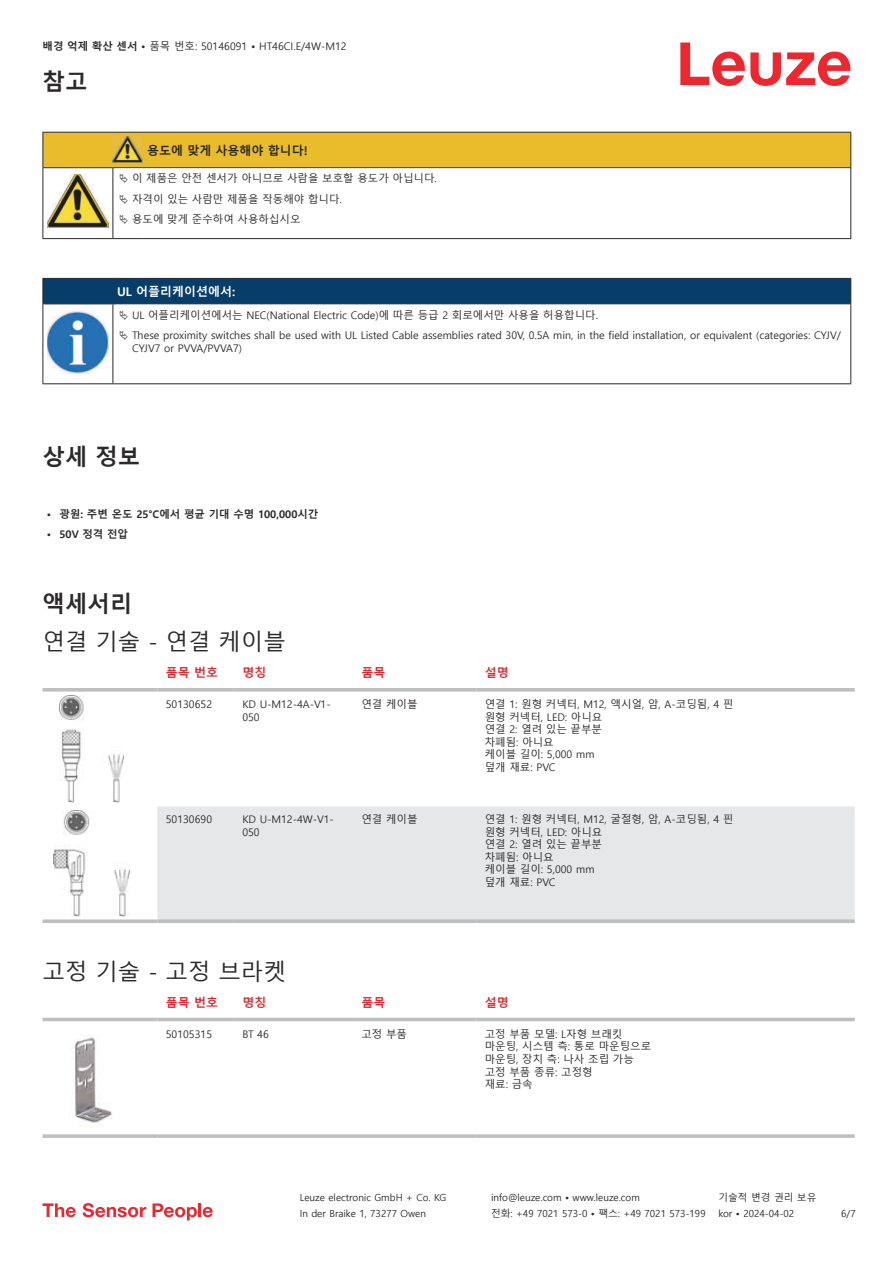
<style>
.page{position:relative;width:893px;height:1263px;background:#fff}
.page>*{position:absolute;margin:0;border:0;box-sizing:border-box;transform-origin:0 0}
.t1{font:22.5px "Malgun Gothic";color:#2b292a}
.t2{font:700 22.5px "Malgun Gothic";color:#2b292a}
.t3{font:700 12px "Malgun Gothic";color:#db2a30}
.t4{font:700 12px "Malgun Gothic";color:#2b292a}
.t5{font:700 12px "Malgun Gothic";color:#fff}
.t6{font:10.5px/12.6px "Malgun Gothic";color:#2b292a}
.t7{font:700 10.5px "Malgun Gothic";color:#2b292a}
.t8{font:9.75px "Malgun Gothic";color:#2b292a}
.s1{font-weight:700}
</style>
<div class="page">
<svg style="left:680px;top:43px;width:170px;height:43px"></svg>
<div style="left:157px;top:806px;width:698px;height:113px;background:#e6e7e9"></div>
<svg style="left:43px;top:688px;width:114px;height:4px"></svg>
<svg style="left:157px;top:688px;width:77px;height:4px"></svg>
<svg style="left:234px;top:688px;width:119px;height:4px"></svg>
<svg style="left:353px;top:688px;width:123px;height:4px"></svg>
<svg style="left:476px;top:688px;width:379px;height:4px;background:#c3c5c7"></svg>
<svg style="left:43px;top:919px;width:114px;height:4px"></svg>
<svg style="left:157px;top:919px;width:77px;height:4px"></svg>
<svg style="left:234px;top:919px;width:119px;height:4px"></svg>
<svg style="left:353px;top:919px;width:123px;height:4px"></svg>
<svg style="left:476px;top:919px;width:379px;height:4px;background:#c1c3c5"></svg>
<img style="left:59px;top:696px;width:65px;height:106px">
<img style="left:54px;top:811px;width:75px;height:106px">
<div style="left:43px;top:1017px;width:812px;height:5px;background:#ececed"></div>
<hr style="left:43px;top:1018px;width:114px;height:3px;background:#bdbfc1">
<hr style="left:157px;top:1018px;width:77px;height:3px;background:#bdbfc1">
<hr style="left:234px;top:1018px;width:119px;height:3px;background:#bdbfc1">
<hr style="left:353px;top:1018px;width:123px;height:3px;background:#bdbfc1">
<hr style="left:476px;top:1018px;width:379px;height:3px;background:#bdbfc1">
<svg style="left:43px;top:1134px;width:114px;height:4px"></svg>
<svg style="left:157px;top:1134px;width:77px;height:4px"></svg>
<svg style="left:234px;top:1134px;width:119px;height:4px"></svg>
<svg style="left:353px;top:1134px;width:123px;height:4px"></svg>
<svg style="left:476px;top:1134px;width:379px;height:4px;background:#c3c5c7"></svg>
<img style="left:74px;top:1037px;width:38px;height:90px">
<svg style="left:43px;top:1203px;width:33px;height:14px"></svg>
<svg style="left:83px;top:1203px;width:63px;height:14px"></svg>
<svg style="left:153px;top:1203px;width:44px;height:17px"></svg>
<hr style="left:198px;top:1203px;width:3px;height:14px;background:#ed272d">
<svg style="left:203px;top:1207px;width:10px;height:10px"></svg>
<hr style="left:43px;top:238px;width:70px;height:1px;background:#2b292a">
<hr style="left:113px;top:238px;width:30px;height:1px;background:#2b292a">
<hr style="left:143px;top:238px;width:708px;height:1px;background:#2b292a">
<hr style="left:43px;top:304px;width:1px;height:75px;background:#2b292a">
<hr style="left:113px;top:304px;width:1px;height:75px;background:#2b292a">
<hr style="left:850px;top:304px;width:1px;height:75px;background:#2b292a">
<hr style="left:43px;top:383px;width:70px;height:1px;background:#2b292a">
<hr style="left:113px;top:383px;width:738px;height:1px;background:#2b292a">
<img style="left:47px;top:358px;width:58px;height:15px">
<svg style="left:43px;top:132px;width:808px;height:106px"></svg>
<svg style="left:43px;top:278px;width:808px;height:80px"></svg>
<p class="t6" style="left:43px;top:40px;width:306px"><span class="s1">배경 억제 확산 센서 •</span> 품목 번호: 50146091 <span class="s1">•</span> HT46CI.E/4W-M12</p>
<h1 class="t2" style="left:43px;top:69px;width:46px">참고</h1>
<p class="t4" style="left:147px;top:144px;width:162px">용도에 맞게 사용해야 합니다!</p>
<p class="t6" style="left:132px;top:169px;width:306px;line-height:20.2px">이 제품은 안전 센서가 아니므로 사람을 보호할 용도가 아닙니다. 자격이 있는 사람만 제품을 작동해야 합니다.<br>용도에 맞게 준수하여 사용하십시오</p>
<p class="t5" style="left:117px;top:285px;width:120px">UL 어플리케이션에서:</p>
<p class="t6" style="left:132px;top:305px;width:710px;line-height:20.2px">UL 어플리케이션에서는 NEC(National Electric Code)에 따른 등급 2 회로에서만 사용을 허용합니다.<br>These proximity switches shall be used with UL Listed Cable assemblies rated 30V, 0.5A min, in the field installation, or equivalent (categories: CYJV/</p>
<p class="t6" style="left:132px;top:342px;width:112px">CYJV7 or PVVA/PVVA7)</p>
<h1 class="t2" style="left:43px;top:443px;width:99px">상세 정보</h1>
<p class="t7" style="left:47px;top:508px;width:273px">• 광원: 주변 온도 25°C에서 평균 기대 수명 100,000시간</p>
<p class="t7" style="left:47px;top:528px;width:83px">• 50V 정격 전압</p>
<h1 class="t2" style="left:43px;top:590px;width:91px">액세서리</h1>
<h1 class="t1" style="left:43px;top:629px;width:245px">연결 기술 - 연결 케이블</h1>
<p class="t3" style="left:166px;top:666px;width:54px">품목 번호</p>
<p class="t3" style="left:242px;top:666px;width:25px">명칭</p>
<p class="t3" style="left:361px;top:666px;width:25px">품목</p>
<p class="t3" style="left:485px;top:666px;width:25px">설명</p>
<p class="t6" style="left:166px;top:698px;width:48px">50130652</p>
<p class="t6" style="left:242px;top:698px;width:90px">KD U-M12-4A-V1-<br>050</p>
<p class="t6" style="left:361px;top:698px;width:58px">연결 케이블</p>
<p class="t6" style="left:485px;top:698px;width:250px">연결 1: 원형 커넥터, M12, 액시얼, 암, A-코딩됨, 4 핀 원형 커넥터, LED: 아니요<br>연결 2: 열려 있는 끝부분<br>차폐됨: 아니요<br>케이블 길이: 5,000 mm<br>덮개 재료: PVC</p>
<p class="t6" style="left:166px;top:813px;width:48px">50130690</p>
<p class="t6" style="left:242px;top:813px;width:93px">KD U-M12-4W-V1-<br>050</p>
<p class="t6" style="left:361px;top:813px;width:58px">연결 케이블</p>
<p class="t6" style="left:485px;top:813px;width:250px">연결 1: 원형 커넥터, M12, 굴절형, 암, A-코딩됨, 4 핀 원형 커넥터, LED: 아니요<br>연결 2: 열려 있는 끝부분<br>차폐됨: 아니요<br>케이블 길이: 5,000 mm<br>덮개 재료: PVC</p>
<h1 class="t1" style="left:43px;top:959px;width:245px">고정 기술 - 고정 브라켓</h1>
<p class="t3" style="left:166px;top:995px;width:54px">품목 번호</p>
<p class="t3" style="left:242px;top:995px;width:25px">명칭</p>
<p class="t3" style="left:361px;top:995px;width:25px">품목</p>
<p class="t3" style="left:485px;top:995px;width:25px">설명</p>
<p class="t6" style="left:166px;top:1028px;width:48px">50105315</p>
<p class="t6" style="left:242px;top:1028px;width:28px">BT 46</p>
<p class="t6" style="left:361px;top:1028px;width:47px">고정 부품</p>
<p class="t6" style="left:485px;top:1028px;width:168px">고정 부품 모델: L자형 브래킷 마운팅, 시스템 측: 통로 마운팅으로 마운팅, 장치 측: 나사 조립 가능 고정 부품 종류: 고정형<br>재료: 금속</p>
<p class="t8" style="left:300px;top:1192px;width:148px">Leuze electronic GmbH + Co. KG</p>
<p class="t8" style="left:491px;top:1192px;width:150px">info@leuze.com • www.leuze.com</p>
<p class="t8" style="left:718px;top:1192px;width:100px">기술적 변경 권리 보유</p>
<p class="t8" style="left:300px;top:1208px;width:128px">In der Braike 1, 73277 Owen</p>
<p class="t8" style="left:491px;top:1208px;width:216px">전화: +49 7021 573-0 • 팩스: +49 7021 573-199</p>
<p class="t8" style="left:718px;top:1208px;width:77px">kor • 2024-04-02</p>
<p class="t8" style="left:841px;top:1208px;width:16px">6/7</p>
</div>
